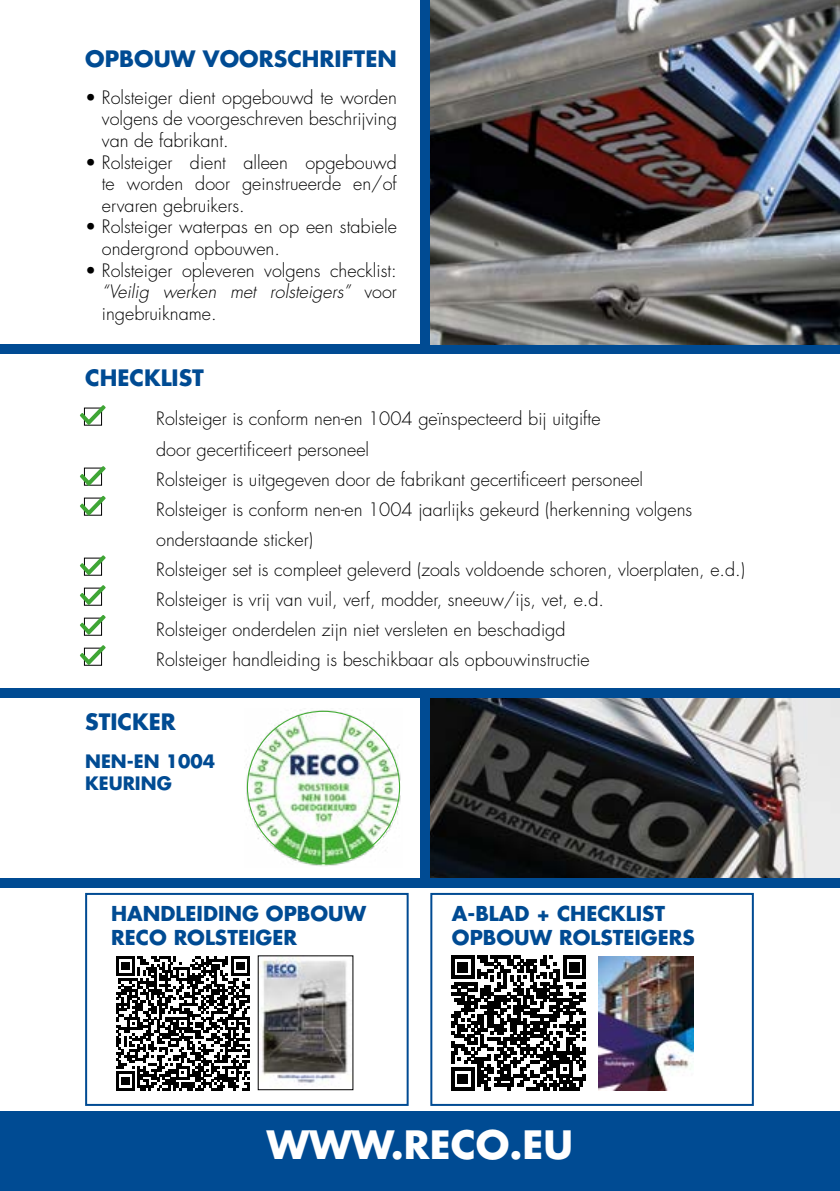
<style>
.page{position:relative;width:840px;height:1191px;background:#fff}
.page>*{position:absolute;margin:0;border:0;box-sizing:border-box;transform-origin:0 0}
.t1{font:700 38px "Futura Std";color:#fff}
.t2{font:700 22px "Futura Std";color:#004b93}
.t3{font:700 20px/24px "Futura Std";color:#004b93}
.t4{font:300 18px/30px "Futura Std";color:#000;text-align:justify}
.t5{font:700 18px/21.6px "Futura Std";color:#004b93}
.s1{font-style:italic}
</style>
<div class="page">
<svg style="left:451px;top:955px;width:134px;height:135px"></svg>
<svg style="left:116px;top:956px;width:134px;height:134px"></svg>
<img style="left:429px;top:697px;width:410px;height:181px">
<div style="left:0;top:1111px;width:839px;height:80px;background:#004b93"></div>
<div style="left:0;top:344px;width:839px;height:9px;background:#004b93"></div>
<img style="left:429px;top:0;width:410px;height:344px">
<div style="left:0;top:878px;width:839px;height:9px;background:#004b93"></div>
<div style="left:0;top:688px;width:839px;height:9px;background:#004b93"></div>
<div style="left:420px;top:0;width:9px;height:344px;background:#004b93"></div>
<div style="left:420px;top:693px;width:9px;height:189px;background:#004b93"></div>
<div style="left:430px;top:893px;width:323px;height:213px;border:2px solid #004b93"></div>
<img style="left:598px;top:956px;width:95px;height:134px">
<div style="left:85px;top:893px;width:323px;height:213px;border:2px solid #004b93"></div>
<img style="left:260px;top:957px;width:88px;height:128px">
<svg style="left:80px;top:405px;width:26px;height:20px"></svg>
<svg style="left:80px;top:466px;width:26px;height:20px"></svg>
<svg style="left:80px;top:496px;width:26px;height:19px"></svg>
<svg style="left:80px;top:555px;width:26px;height:20px"></svg>
<svg style="left:80px;top:585px;width:26px;height:20px"></svg>
<svg style="left:80px;top:615px;width:26px;height:19px"></svg>
<svg style="left:80px;top:645px;width:26px;height:20px"></svg>
<img style="left:246px;top:710px;width:155px;height:156px">
<p class="t2" style="left:85px;top:44px;width:313px">OPBOUW VOORSCHRIFTEN</p>
<p class="t4" style="left:102px;top:87px;width:296px;line-height:21.6px;text-indent:-17px">• Rolsteiger dient opgebouwd te worden volgens de voorgeschreven beschrijving van de fabrikant.</p>
<p class="t4" style="left:102px;top:152px;width:296px;line-height:21.6px;text-indent:-17px">• Rolsteiger dient alleen opgebouwd te worden door geinstrueerde en/of ervaren gebruikers.</p>
<p class="t4" style="left:102px;top:217px;width:296px;line-height:21.6px;text-indent:-17px">• Rolsteiger waterpas en op een stabiele ondergrond opbouwen.</p>
<p class="t4" style="left:102px;top:260px;width:296px;line-height:21.6px;text-indent:-17px">• Rolsteiger opleveren volgens checklist: <span class="s1">“Veilig werken met rolsteigers”</span> voor ingebruikname.</p>
<p class="t2" style="left:85px;top:363px;width:120px">CHECKLIST</p>
<p class="t4" style="left:156px;top:404px;width:590px;text-align:left">Rolsteiger is conform nen-en 1004 geïnspecteerd bij uitgifte<br>door gecertificeert personeel<br>Rolsteiger is uitgegeven door de fabrikant gecertificeert personeel<br>Rolsteiger is conform nen-en 1004 jaarlijks gekeurd (herkenning volgens onderstaande sticker)<br>Rolsteiger set is compleet geleverd (zoals voldoende schoren, vloerplaten, e.d.)<br>Rolsteiger is vrij van vuil, verf, modder, sneeuw/ijs, vet, e.d.<br>Rolsteiger onderdelen zijn niet versleten en beschadigd<br>Rolsteiger handleiding is beschikbaar als opbouwinstructie</p>
<p class="t2" style="left:85px;top:707px;width:92px">STICKER</p>
<p class="t5" style="left:85px;top:750px;width:131px">NEN-EN 1004<br>KEURING</p>
<p class="t3" style="left:111px;top:901px;width:256px">HANDLEIDING OPBOUW<br>RECO ROLSTEIGER</p>
<p class="t3" style="left:451px;top:901px;width:244px">A-BLAD + CHECKLIST<br>OPBOUW ROLSTEIGERS</p>
<h1 class="t1" style="left:267px;top:1119px;width:307px">WWW.RECO.EU</h1>
</div>
